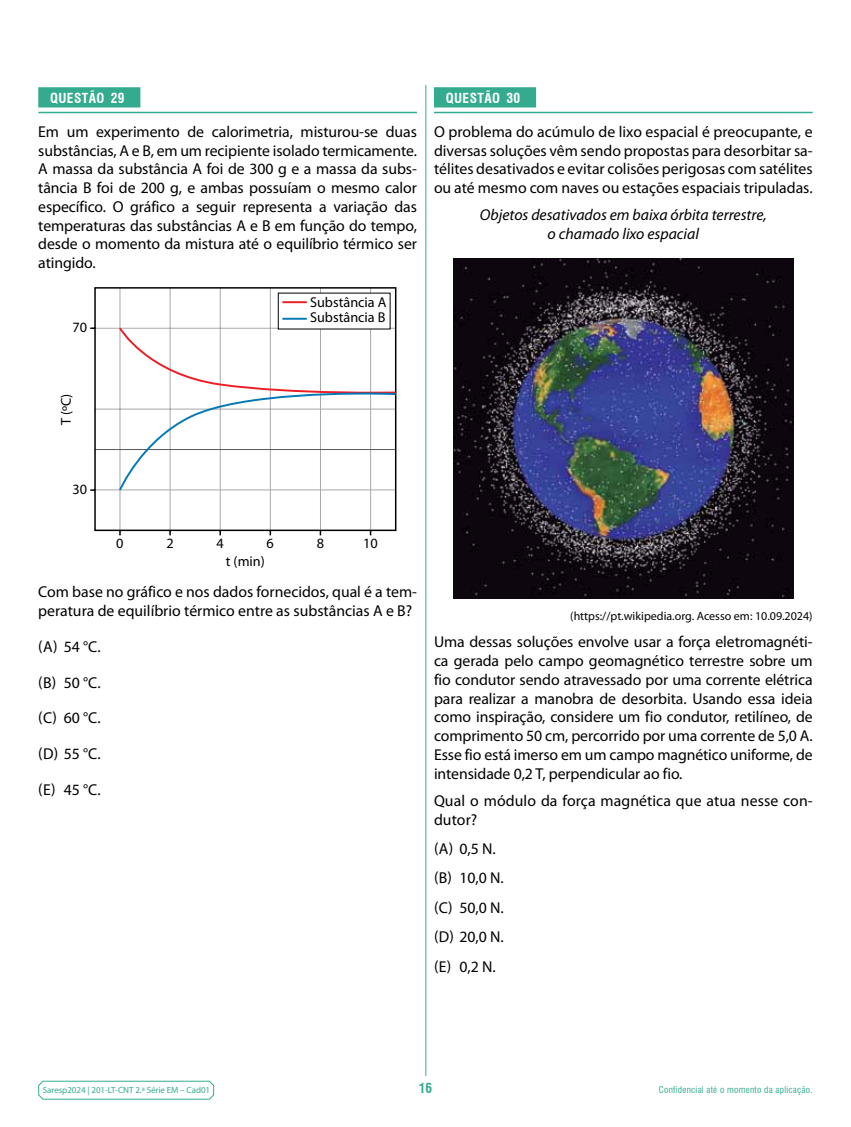
<style>
.page{position:relative;width:851px;height:1127px;background:#fff}
.page>*{position:absolute;margin:0;border:0;box-sizing:border-box;transform-origin:0 0}
.t1{font:15.75px/18.8px "Myriad Pro";color:#000;text-align:justify}
.t2{font:italic 15.75px/18.8px "Myriad Pro";color:#000;text-align:center}
.t3{font:14.25px/15.6px "Myriad Pro";color:#000}
.t4{font:700 condensed 13.5px "Swiss 721 BT";letter-spacing:.03em;color:#fff}
.t5{font:700 condensed 13.5px "Swiss 721 BT";color:#34ab8f}
.t6{font:12px "Myriad Pro";color:#000}
.t7{font:9px "Myriad Pro";letter-spacing:-.005em;color:#34ab8f}
.t8{font:condensed 9px "Swiss 721 BT";letter-spacing:.03em;color:#34ab8f}
</style>
<div class="page">
<svg style="left:38px;top:1080px;width:176px;height:20px"></svg>
<hr style="left:425px;top:85px;width:1px;height:991px;background:#34ab8f">
<div style="left:434px;top:87px;width:102px;height:20px;background:#34ab8f"></div>
<hr style="left:434px;top:112px;width:378px;height:1px;background:#34ab8f">
<img style="left:453px;top:258px;width:340px;height:340px">
<div style="left:38px;top:87px;width:102px;height:20px;background:#34ab8f"></div>
<hr style="left:38px;top:112px;width:379px;height:1px;background:#34ab8f">
<svg style="left:90px;top:287px;width:306px;height:249px"></svg>
<div style="left:278px;top:293px;width:112px;height:36px;background:#fff"></div>
<hr style="left:282px;top:301px;width:25px;height:2px;background:#ed1d24">
<hr style="left:282px;top:318px;width:25px;height:2px;background:#0079b5">
<svg style="left:118px;top:326px;width:278px;height:166px"></svg>
<p class="t4" style="left:50px;top:90px;width:76px">QUESTÃO 29</p>
<p class="t1" style="left:38px;top:122px;width:380px">Em um experimento de calorimetria, misturou-se duas substâncias, A e B, em um recipiente isolado termicamente.<br>A massa da substância A foi de 300 g e a massa da subs&shy;tância B foi de 200 g, e ambas possuíam o mesmo calor específico. O gráfico a seguir representa a variação das temperaturas das substâncias A e B em função do tempo, desde o momento da mistura até o equilíbrio térmico ser atingido.</p>
<p class="t3" style="left:73px;top:320px;width:16px">70</p>
<p class="t3" style="left:310px;top:294px;width:78px">Substância A<br>Substância B</p>
<p class="t4" style="left:446px;top:90px;width:76px">QUESTÃO 30</p>
<p class="t1" style="left:434px;top:122px;width:380px">O problema do acúmulo de lixo espacial é preocupante, e diversas soluções vêm sendo propostas para desorbitar sa&shy;télites desativados e evitar colisões perigosas com satélites ou até mesmo com naves ou estações espaciais tripuladas.</p>
<p class="t2" style="left:480px;top:205px;width:288px">Objetos desativados em baixa órbita terrestre, o chamado lixo espacial</p>
<p class="t3" style="left:58px;top:425px;width:33px;rotate:-90deg">T (ºC)</p>
<p class="t3" style="left:73px;top:481px;width:16px">30</p>
<p class="t3" style="left:116px;top:535px;width:9px">0</p>
<p class="t3" style="left:166px;top:535px;width:9px">2</p>
<p class="t3" style="left:216px;top:535px;width:9px">4</p>
<p class="t3" style="left:266px;top:535px;width:9px">6</p>
<p class="t3" style="left:316px;top:535px;width:9px">8</p>
<p class="t3" style="left:363px;top:535px;width:16px">10</p>
<p class="t3" style="left:226px;top:553px;width:40px">t (min)</p>
<p class="t1" style="left:38px;top:582px;width:380px">Com base no gráfico e nos dados fornecidos, qual é a tem&shy;peratura de equilíbrio térmico entre as substâncias A e B?</p>
<p class="t1" style="left:38px;top:637px;width:64px">(A) 54 °C.</p>
<p class="t1" style="left:38px;top:673px;width:64px">(B) 50 °C.</p>
<p class="t1" style="left:38px;top:708px;width:64px">(C) 60 °C.</p>
<p class="t1" style="left:38px;top:744px;width:64px">(D) 55 °C.</p>
<p class="t1" style="left:38px;top:780px;width:64px">(E) 45 °C.</p>
<p class="t6" style="left:570px;top:609px;width:244px">(https://pt.wikipedia.org. Acesso em: 10.09.2024)</p>
<p class="t1" style="left:434px;top:632px;width:380px">Uma dessas soluções envolve usar a força eletromagnéti&shy;ca gerada pelo campo geomagnético terrestre sobre um fio condutor sendo atravessado por uma corrente elétrica para realizar a manobra de desorbita. Usando essa ideia como inspiração, considere um fio condutor, retilíneo, de comprimento 50 cm, percorrido por uma corrente de 5,0 A.<br>Esse fio está imerso em um campo magnético uniforme, de intensidade 0,2 T, perpendicular ao fio.</p>
<p class="t1" style="left:434px;top:791px;width:380px">Qual o módulo da força magnética que atua nesse con&shy;dutor?</p>
<p class="t1" style="left:434px;top:834px;width:71px;line-height:29.4px;text-align:left">(A) 0,5 N. (B) 10,0 N. (C) 50,0 N. (D) 20,0 N. (E) 0,2 N.</p>
<p class="t7" style="left:43px;top:1084px;width:169px">Saresp2024 | 201-LT-CNT 2.ª Série EM – Cad01</p>
<p class="t5" style="left:418px;top:1079px;width:15px">16</p>
<p class="t8" style="left:658px;top:1084px;width:155px">Confidencial até o momento da aplicação.</p>
</div>
